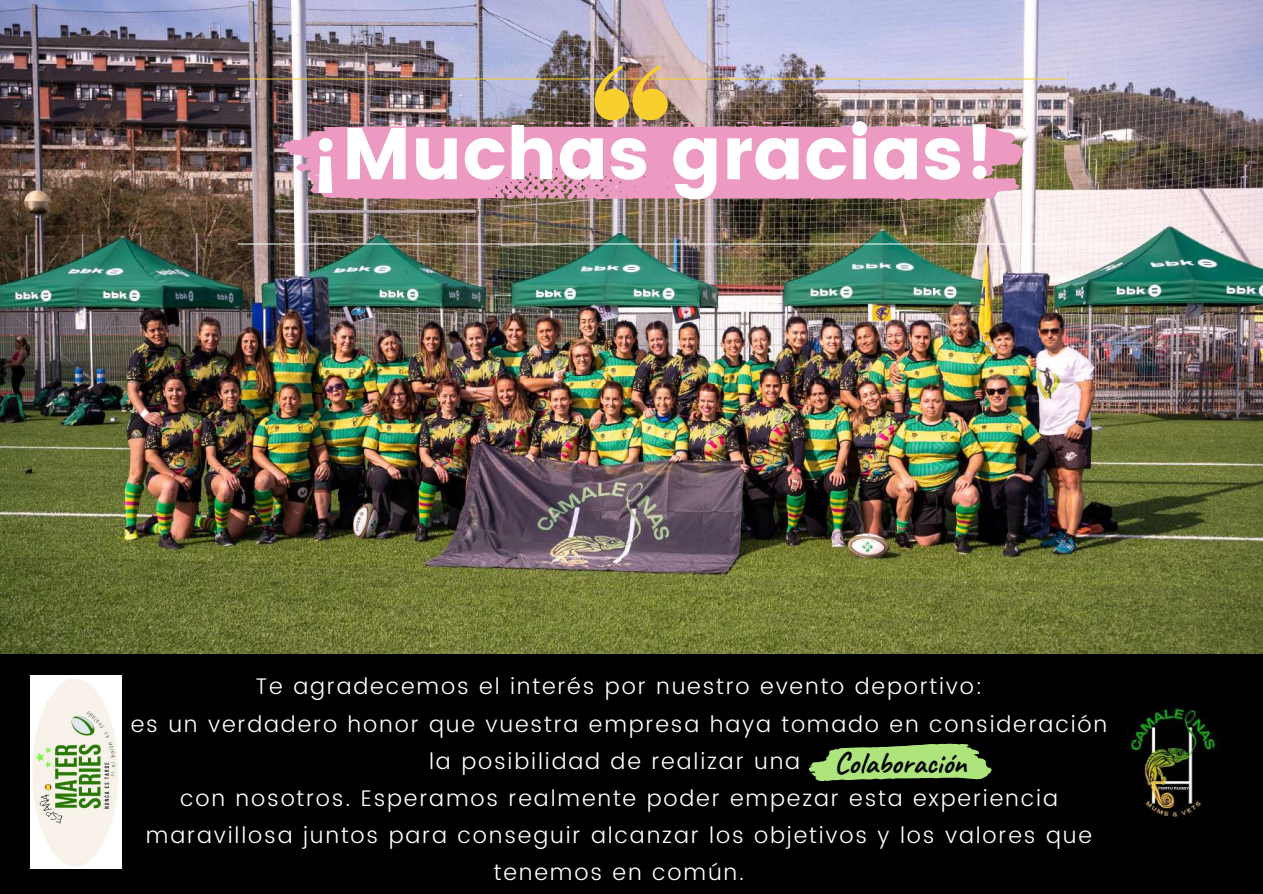
<style>
.page{position:relative;width:1263px;height:894px;background:#fff}
.page>*{position:absolute;margin:0;border:0;box-sizing:border-box;transform-origin:0 0}
.t1{font:73.2px "Poppins";color:#fff}
.t2{font:700 29.7px "Caveat";color:#000}
.t3{font:300 22.5px/37px "Poppins";letter-spacing:.08em;color:#fff;text-align:center}
</style>
<div class="page">
<div style="left:0;top:0;width:1263px;height:893px;background:#000"></div>
<img style="left:0;top:0;width:1263px;height:653px">
<svg style="left:279px;top:121px;width:745px;height:81px;background:#db94b3"></svg>
<hr style="left:238px;top:243px;width:827px;height:1px;background:#fff">
<hr style="left:238px;top:79px;width:827px;height:1px;background:#f8cf2c">
<img style="left:595px;top:65px;width:73px;height:55px">
<svg style="left:809px;top:743px;width:183px;height:38px"></svg>
<img style="left:1116px;top:706px;width:115px;height:114px;border-radius:50%">
<img style="left:31px;top:675px;width:91px;height:192px">
<h1 class="t1" style="left:309px;top:111px;width:686px">¡Muchas gracias!</h1>
<p class="t3" style="left:131px;top:668px;width:978px">Te agradecemos el interés por nuestro evento deportivo:<br>es un verdadero honor que vuestra empresa haya tomado en consideración la posibilidad de realizar una<br>con nosotros. Esperamos realmente poder empezar esta experiencia maravillosa juntos para conseguir alcanzar los objetivos y los valores que tenemos en común.</p>
<h2 class="t2" style="left:834px;top:744px;width:134px">Colaboración</h2>
</div>
